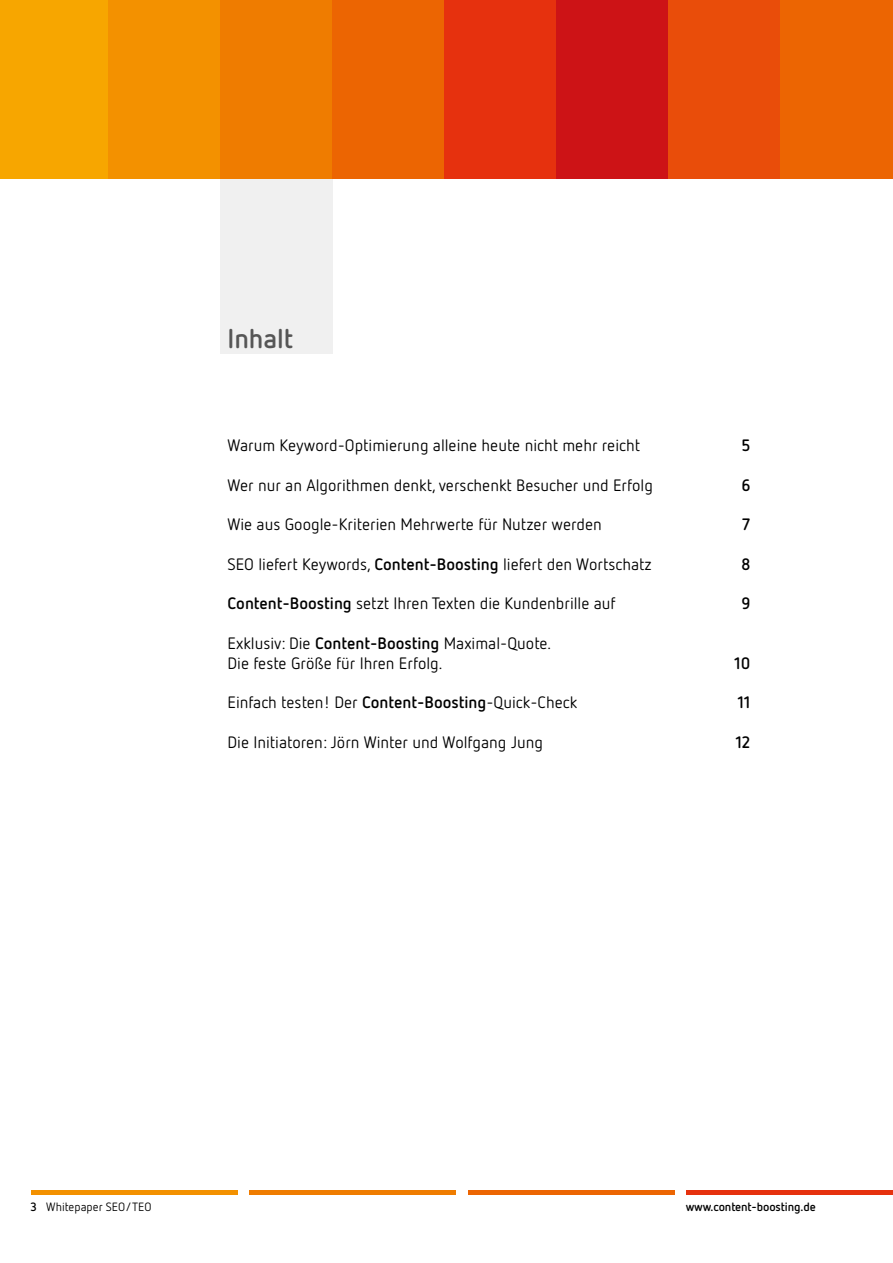
<style>
.page{position:relative;width:893px;height:1263px;background:#fff}
.page>*{position:absolute;margin:0;border:0;box-sizing:border-box;transform-origin:0 0}
.t1{font:700 27px "Netto Pro";letter-spacing:-.005em;color:#565656}
.t2{font:16.5px/19.8px "Netto OT";color:#000}
.t3{font:700 16.5px "Netto Pro";color:#000}
.t4{font:700 12px "Netto Pro";letter-spacing:-.01em;color:#000}
.t5{font:12px "Netto OT";color:#000}
.s1{font-family:"Netto Pro";font-weight:700}
</style>
<div class="page">
<hr style="left:249px;top:1191px;width:207px;height:4px;background:#ef7c00">
<hr style="left:31px;top:1191px;width:207px;height:4px;background:#f39100">
<hr style="left:467px;top:1191px;width:207px;height:4px;background:#ec6502">
<hr style="left:686px;top:1191px;width:207px;height:4px;background:#e6310e">
<div style="left:220px;top:179px;width:112px;height:175px;background:#f0f0f0"></div>
<div style="left:220px;top:0;width:112px;height:179px;background:#ef7c00"></div>
<div style="left:108px;top:0;width:112px;height:179px;background:#f39100"></div>
<div style="left:332px;top:0;width:112px;height:179px;background:#ec6502"></div>
<div style="left:444px;top:0;width:112px;height:179px;background:#e6310e"></div>
<div style="left:556px;top:0;width:113px;height:179px;background:#cd1316"></div>
<div style="left:669px;top:0;width:112px;height:179px;background:#e94d0a"></div>
<div style="left:781px;top:0;width:112px;height:179px;background:#ec6502"></div>
<div style="left:0;top:0;width:108px;height:179px;background:#f7a600"></div>
<h1 class="t1" style="left:227px;top:321px;width:67px">Inhalt</h1>
<p class="t2" style="left:227px;top:435px;width:414px">Warum Keyword-Optimierung alleine heute nicht mehr reicht</p>
<p class="t3" style="left:741px;top:434px;width:11px">5</p>
<p class="t2" style="left:227px;top:475px;width:427px">Wer nur an Algorithmen denkt, verschenkt Besucher und Erfolg</p>
<p class="t3" style="left:741px;top:474px;width:11px">6</p>
<p class="t2" style="left:227px;top:514px;width:376px">Wie aus Google-Kriterien Mehrwerte für Nutzer werden</p>
<p class="t3" style="left:742px;top:513px;width:10px">7</p>
<p class="t2" style="left:227px;top:554px;width:426px">SEO liefert Keywords, <span class="s1">Content-Boosting</span> liefert den Wortschatz</p>
<p class="t3" style="left:741px;top:553px;width:11px">8</p>
<p class="t2" style="left:227px;top:593px;width:390px"><span class="s1">Content-Boosting</span> setzt Ihren Texten die Kundenbrille auf</p>
<p class="t3" style="left:741px;top:592px;width:11px">9</p>
<p class="t2" style="left:227px;top:633px;width:325px">Exklusiv: Die <span class="s1">Content-Boosting</span> Maximal-Quote.<br>Die feste Größe für Ihren Erfolg.</p>
<p class="t3" style="left:734px;top:652px;width:18px">10</p>
<p class="t2" style="left:227px;top:692px;width:351px">Einfach testen! Der <span class="s1">Content-Boosting</span>-Quick-Check</p>
<p class="t3" style="left:737px;top:691px;width:15px">11</p>
<p class="t2" style="left:227px;top:732px;width:317px">Die Initiatoren: Jörn Winter und Wolfgang Jung</p>
<p class="t3" style="left:735px;top:731px;width:17px">12</p>
<p class="t5" style="left:31px;top:1199px;width:122px"><span class="s1">3</span> Whitepaper SEO/TEO</p>
<p class="t4" style="left:686px;top:1198px;width:132px">www.content-boosting.de</p>
</div>
